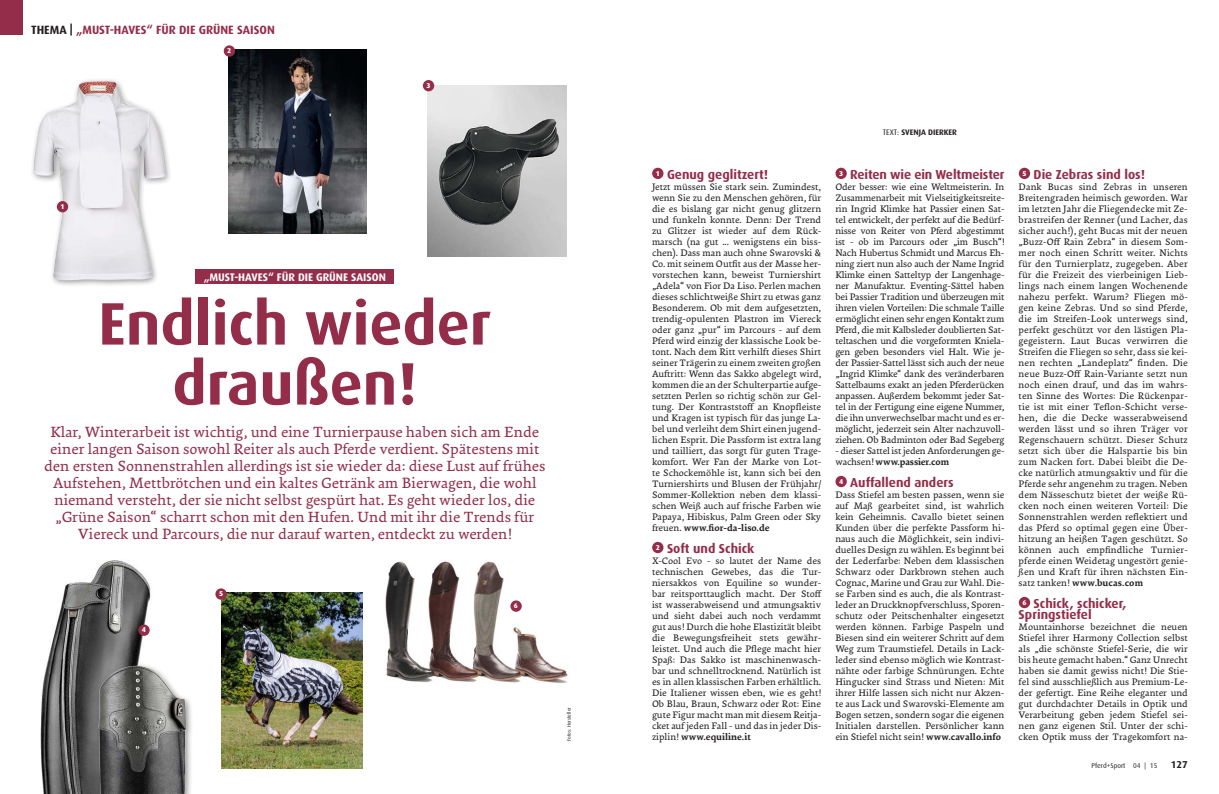
<style>
.page{position:relative;width:1219px;height:794px;background:#fff}
.page>*{position:absolute;margin:0;border:0;box-sizing:border-box;transform-origin:0 0}
.t1{font:700 60px/60px "Dax";color:#942d4a;text-align:center}
.t2{font:15px/17px "Ginkgo LT Pro";color:#942d4a;text-align:center}
.t3{font:700 13px/11px "Dax";color:#942d4a}
.t4{font:700 12px "Dax";color:#942d4a}
.t5{font:700 11px "Dax";color:#fff}
.t6{font:700 10px "Dax";color:#231f20}
.t7{font:9.5px/11px "Ginkgo LT Pro";color:#231f20;text-align:justify}
.t8{font:700 8px "Dax";letter-spacing:.02em;color:#231f20}
.t9{font:7px "Dax";color:#231f20}
.t10{font:800 7px "Dax";color:#fff}
.t11{font:5px "Dax";color:#231f20}
.s1{color:#231f20}
.s2{font-weight:700}
.s3{font-weight:400}
</style>
<div class="page">
<img style="left:40px;top:560px;width:198px;height:234px">
<div style="left:652px;top:168px;width:11px;height:11px;background:#942d4a;border-radius:50%"></div>
<div style="left:652px;top:542px;width:11px;height:11px;background:#942d4a;border-radius:50%"></div>
<div style="left:835px;top:168px;width:12px;height:11px;background:#942d4a;border-radius:50%"></div>
<div style="left:835px;top:476px;width:12px;height:11px;background:#942d4a;border-radius:50%"></div>
<div style="left:1019px;top:168px;width:11px;height:11px;background:#942d4a;border-radius:50%"></div>
<div style="left:1019px;top:597px;width:11px;height:11px;background:#942d4a;border-radius:50%"></div>
<div style="left:0;top:0;width:23px;height:34px;background:#942d4a"></div>
<div style="left:196px;top:269px;width:198px;height:14px;background:#942d4a"></div>
<img style="left:32px;top:79px;width:138px;height:206px">
<img style="left:229px;top:50px;width:137px;height:184px">
<img style="left:427px;top:85px;width:140px;height:171px">
<img style="left:76px;top:645px;width:131px;height:149px">
<img style="left:221px;top:592px;width:142px;height:176px">
<img style="left:385px;top:561px;width:183px;height:123px">
<div style="left:57px;top:201px;width:11px;height:11px;background:#942d4a;border-radius:50%"></div>
<div style="left:224px;top:45px;width:11px;height:12px;background:#942d4a;border-radius:50%"></div>
<div style="left:423px;top:80px;width:11px;height:11px;background:#942d4a;border-radius:50%"></div>
<div style="left:138px;top:624px;width:12px;height:12px;background:#942d4a;border-radius:50%"></div>
<div style="left:215px;top:588px;width:12px;height:12px;background:#942d4a;border-radius:50%"></div>
<div style="left:510px;top:600px;width:12px;height:12px;background:#942d4a;border-radius:50%"></div>
<p class="t4" style="left:31px;top:23px;width:245px"><span class="s1">THema |</span> „Must-haves“ für die Grüne Saison</p>
<p class="t10" style="left:227px;top:47px;width:6px">2</p>
<p class="t10" style="left:426px;top:82px;width:6px">3</p>
<p class="t10" style="left:60px;top:203px;width:6px">1</p>
<p class="t5" style="left:204px;top:271px;width:184px">„Must-haves“ für die Grüne Saison</p>
<h1 class="t1" style="left:98px;top:294px;width:394px">Endlich wieder draußen!</h1>
<p class="t2" style="left:44px;top:424px;width:503px">Klar, Winterarbeit ist wichtig, und eine Turnierpause haben sich am Ende einer langen Saison sowohl Reiter als auch Pferde verdient. Spätestens mit den ersten Sonnenstrahlen allerdings ist sie wieder da: diese Lust auf frühes Aufstehen, Mettbrötchen und ein kaltes Getränk am Bierwagen, die wohl niemand versteht, der sie nicht selbst gespürt hat. Es geht wieder los, die „Grüne Saison“ scharrt schon mit den Hufen. Und mit ihr die Trends für Viereck und Parcours, die nur darauf warten, entdeckt zu werden!</p>
<p class="t10" style="left:142px;top:626px;width:6px">4</p>
<p class="t10" style="left:219px;top:590px;width:6px">5</p>
<p class="t10" style="left:514px;top:602px;width:6px">6</p>
<p class="t11" style="left:566px;top:740px;width:35px;rotate:-90deg">Fotos: Hersteller</p>
<h3 class="t3" style="left:656px;top:169px;width:114px"><sup>1</sup> Genug geglitzert!</h3>
<p class="t7" style="left:652px;top:181px;width:171px">Jetzt müssen Sie stark sein. Zumindest, wenn Sie zu den Menschen gehören, für die es bislang gar nicht genug glitzern und funkeln konnte. Denn: Der Trend zu Glitzer ist wieder auf dem Rück&shy;marsch (na gut ... wenigstens ein biss&shy;chen). Dass man auch ohne Swarovski &amp; Co. mit seinem Outfit aus der Masse her&shy;vorstechen kann, beweist Turniershirt „Adela“ von Fior Da Liso. Perlen machen dieses schlichtweiße Shirt zu etwas ganz Besonderem. Ob mit dem aufgesetzten, trendig-opulenten Plastron im Viereck oder ganz „pur“ im Parcours - auf dem Pferd wird einzig der klassische Look be&shy;tont. Nach dem Ritt verhilft dieses Shirt seiner Trägerin zu einem zweiten großen Auftritt: Wenn das Sakko abgelegt wird, kommen die an der Schulterpartie aufge&shy;setzten Perlen so richtig schön zur Gel&shy;tung. Der Kontraststoff an Knopfleiste und Kragen ist typisch für das junge La&shy;bel und verleiht dem Shirt einen jugend&shy;lichen Esprit. Die Passform ist extra lang und tailliert, das sorgt für guten Trage&shy;komfort. Wer Fan der Marke von Lot&shy;te Schockemöhle ist, kann sich bei den Turniershirts und Blusen der Frühjahr/ Sommer-Kollektion neben dem klassi&shy;schen Weiß auch auf frische Farben wie Papaya, Hibiskus, Palm Green oder Sky freuen. <span class="s2">www.fior-da-liso.de</span></p>
<h3 class="t3" style="left:656px;top:543px;width:100px"><sup>2</sup> Soft und Schick</h3>
<p class="t7" style="left:652px;top:555px;width:172px">X-Cool Evo - so lautet der Name des technischen Gewebes, das die Tur&shy;niersakkos von Equiline so wunder&shy;bar reitsporttauglich macht. Der Stoff ist wasserabweisend und atmungsaktiv und sieht dabei auch noch verdammt gut aus! Durch die hohe Elastizität bleibt die Bewegungsfreiheit stets gewähr&shy;leistet. Und auch die Pflege macht hier Spaß: Das Sakko ist maschinenwasch&shy;bar und schnelltrocknend. Natürlich ist es in allen klassischen Farben erhältlich.<br>Die Italiener wissen eben, wie es geht!<br>Ob Blau, Braun, Schwarz oder Rot: Eine gute Figur macht man mit diesem Reitja&shy;cket auf jeden Fall - und das in jeder Dis&shy;ziplin! <span class="s2">www.equiline.it</span></p>
<p class="t8" style="left:883px;top:128px;width:74px"><span class="s3">Text:</span> svenja dierker</p>
<h3 class="t3" style="left:839px;top:169px;width:167px"><sup>3</sup> Reiten wie ein Weltmeister</h3>
<p class="t7" style="left:835px;top:181px;width:171px">Oder besser: wie eine Weltmeisterin. In Zusammenarbeit mit Vielseitigkeitsreite&shy;rin Ingrid Klimke hat Passier einen Sat&shy;tel entwickelt, der perfekt auf die Bedürf&shy;nisse von Reiter von Pferd abgestimmt ist - ob im Parcours oder „im Busch“!<br>Nach Hubertus Schmidt und Marcus Eh&shy;ning ziert nun also auch der Name Ingrid Klimke einen Satteltyp der Langenhage&shy;ner Manufaktur. Eventing-Sättel haben bei Passier Tradition und überzeugen mit ihren vielen Vorteilen: Die schmale Taille ermöglicht einen sehr engen Kontakt zum Pferd, die mit Kalbsleder doublierten Sat&shy;teltaschen und die vorgeformten Kniela&shy;gen geben besonders viel Halt. Wie je&shy;der Passier-Sattel lässt sich auch der neue „Ingrid Klimke“ dank des veränderbaren Sattelbaums exakt an jeden Pferderücken anpassen. Außerdem bekommt jeder Sat&shy;tel in der Fertigung eine eigene Nummer, die ihn unverwechselbar macht und es er&shy;möglicht, jederzeit sein Alter nachzuvoll&shy;ziehen. Ob Badminton oder Bad Segeberg</p>
<p class="t7" style="left:835px;top:445px;width:171px">- dieser Sattel ist jeden Anforderungen ge&shy;wachsen! <span class="s2">www.passier.com</span></p>
<h3 class="t3" style="left:839px;top:477px;width:116px"><sup>4</sup> Auffallend anders</h3>
<p class="t7" style="left:835px;top:489px;width:171px">Dass Stiefel am besten passen, wenn sie auf Maß gearbeitet sind, ist wahrlich kein Geheimnis. Cavallo bietet seinen Kunden über die perfekte Passform hi&shy;naus auch die Möglichkeit, sein indivi&shy;duelles Design zu wählen. Es beginnt bei der Lederfarbe: Neben dem klassischen Schwarz oder Darkbrown stehen auch Cognac, Marine und Grau zur Wahl. Die&shy;se Farben sind es auch, die als Kontrast&shy;leder an Druckknopfverschluss, Sporen&shy;schutz oder Peitschenhalter eingesetzt werden können. Farbige Paspeln und Biesen sind ein weiterer Schritt auf dem Weg zum Traumstiefel. Details in Lack&shy;leder sind ebenso möglich wie Kontrast&shy;nähte oder farbige Schnürungen. Echte Hingucker sind Strass und Nieten: Mit ihrer Hilfe lassen sich nicht nur Akzen&shy;te aus Lack und Swarovski-Elemente am Bogen setzen, sondern sogar die eigenen Initialen darstellen. Persönlicher kann ein Stiefel nicht sein! <span class="s2">www.cavallo.info</span></p>
<h3 class="t3" style="left:1022px;top:169px;width:124px"><sup>5</sup> Die Zebras sind los!</h3>
<p class="t7" style="left:1019px;top:181px;width:171px">Dank Bucas sind Zebras in unseren Breitengraden heimisch geworden. War im letzten Jahr die Fliegendecke mit Ze&shy;brastreifen der Renner (und Lacher, das sicher auch!), geht Bucas mit der neuen „Buzz-Off Rain Zebra“ in diesem Som&shy;mer noch einen Schritt weiter. Nichts für den Turnierplatz, zugegeben. Aber für die Freizeit des vierbeinigen Lieb&shy;lings nach einem langen Wochenende nahezu perfekt. Warum? Fliegen mö&shy;gen keine Zebras. Und so sind Pferde, die im Streifen-Look unterwegs sind, perfekt geschützt vor den lästigen Pla&shy;gegeistern. Laut Bucas verwirren die Streifen die Fliegen so sehr, dass sie kei&shy;nen rechten „Landeplatz“ finden. Die neue Buzz-Off Rain-Variante setzt nun noch einen drauf, und das im wahrs&shy;ten Sinne des Wortes: Die Rückenpar&shy;tie ist mit einer Teflon-Schicht verse&shy;hen, die die Decke wasserabweisend werden lässt und so ihren Träger vor Regenschauern schützt. Dieser Schutz setzt sich über die Halspartie bis bin zum Nacken fort. Dabei bleibt die De&shy;cke natürlich atmungsaktiv und für die Pferde sehr angenehm zu tragen. Neben dem Nässeschutz bietet der weiße Rü&shy;cken noch einen weiteren Vorteil: Die Sonnenstrahlen werden reflektiert und das Pferd so optimal gegen eine Über&shy;hitzung an heißen Tagen geschützt. So können auch empfindliche Turnier&shy;pferde einen Weidetag ungestört genie&shy;ßen und Kraft für ihren nächsten Ein&shy;satz tanken! <span class="s2">www.bucas.com</span></p>
<h3 class="t3" style="left:1019px;top:598px;width:109px"><sup>6</sup> Schick, schicker,<br>Springstiefel</h3>
<p class="t7" style="left:1019px;top:621px;width:171px">Mountainhorse bezeichnet die neuen Stiefel ihrer Harmony Collection selbst als „die schönste Stiefel-Serie, die wir bis heute gemacht haben.“ Ganz Unrecht haben sie damit gewiss nicht! Die Stie&shy;fel sind ausschließlich aus Premium-Le&shy;der gefertigt. Eine Reihe eleganter und gut durchdachter Details in Optik und Verarbeitung geben jedem Stiefel sei&shy;nen ganz eigenen Stil. Unter der schi&shy;cken Optik muss der Tragekomfort na-</p>
<p class="t9" style="left:1091px;top:761px;width:67px">Pferd+Sport 04 | 15</p>
<p class="t6" style="left:1171px;top:758px;width:18px">127</p>
</div>
